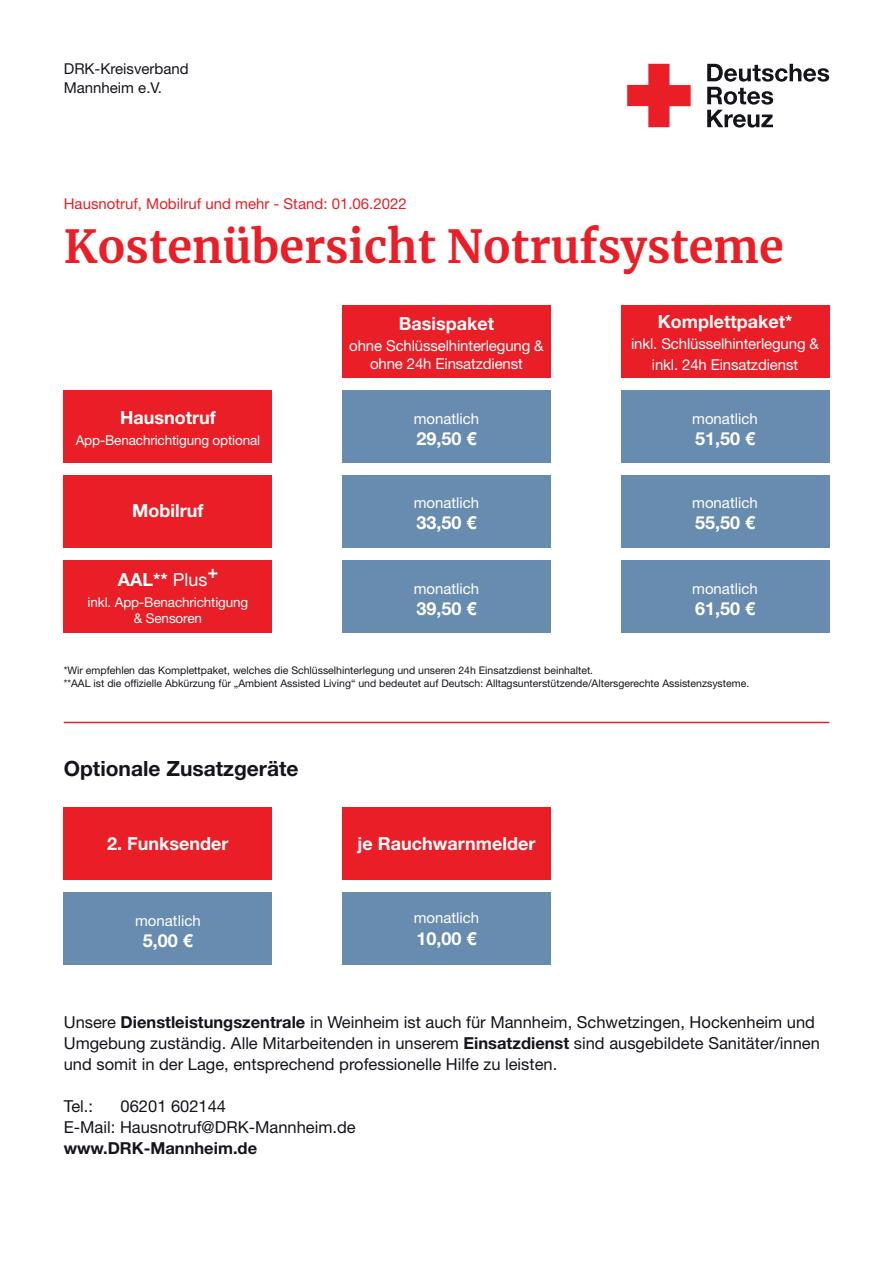
<style>
.page{position:relative;width:893px;height:1263px;background:#fff}
.page>*{position:absolute;margin:0;border:0;box-sizing:border-box;transform-origin:0 0}
.t1{font:700 45px "Merriweather";color:#e91e26}
.t2{font:700 21px "Helvetica Neue LT Std";color:#13151b}
.t3{font:700 18px "Helvetica Neue LT Std";color:#fff}
.t4{font:16.5px/21px "Helvetica Neue LT Std";color:#13151b}
.t5{font:700 16.5px "Helvetica Neue LT Std";color:#13151b}
.t6{font:15px/18px "Helvetica Neue LT Std";letter-spacing:-.01em;color:#fff;text-align:center}
.t7{font:15px "Helvetica Neue LT Std";color:#e91e26}
.t8{font:15px "Helvetica Neue LT Std";color:#13151b}
.t9{font:13.5px "Helvetica Neue LT Std";letter-spacing:-.01em;color:#fff}
.t10{font:10.5px "Helvetica Neue LT Std";color:#13151b}
.s1{font-weight:400}
.s2{font-weight:700}
</style>
<div class="page">
<svg style="left:707px;top:64px;width:122px;height:64px"></svg>
<svg style="left:627px;top:64px;width:64px;height:63px"></svg>
<div style="left:342px;top:306px;width:209px;height:72px;background:#e91e26"></div>
<div style="left:621px;top:306px;width:208px;height:72px;background:#e91e26"></div>
<div style="left:64px;top:391px;width:208px;height:72px;background:#e91e26"></div>
<div style="left:64px;top:561px;width:208px;height:72px;background:#e91e26"></div>
<div style="left:64px;top:475px;width:208px;height:72px;background:#e91e26"></div>
<div style="left:342px;top:391px;width:209px;height:72px;background:#678caf"></div>
<div style="left:621px;top:391px;width:208px;height:72px;background:#678caf"></div>
<div style="left:342px;top:561px;width:209px;height:72px;background:#678caf"></div>
<div style="left:621px;top:561px;width:208px;height:72px;background:#678caf"></div>
<div style="left:342px;top:475px;width:209px;height:72px;background:#678caf"></div>
<div style="left:621px;top:475px;width:208px;height:72px;background:#678caf"></div>
<div style="left:64px;top:893px;width:208px;height:72px;background:#678caf"></div>
<div style="left:342px;top:808px;width:209px;height:72px;background:#e91e26"></div>
<div style="left:342px;top:893px;width:209px;height:72px;background:#678caf"></div>
<div style="left:64px;top:808px;width:208px;height:72px;background:#e91e26"></div>
<hr style="left:64px;top:722px;width:765px;height:1px;background:#e91e26">
<p class="t8" style="left:64px;top:60px;width:127px">DRK-Kreisverband</p>
<p class="t8" style="left:64px;top:78px;width:100px">Mannheim e.V.</p>
<p class="t7" style="left:64px;top:195px;width:344px">Hausnotruf, Mobilruf und mehr - Stand: 01.06.2022</p>
<p class="t1" style="left:64px;top:216px;width:722px">Kostenübersicht Notrufsysteme</p>
<p class="t3" style="left:120px;top:406px;width:97px">Hausnotruf</p>
<p class="t9" style="left:76px;top:432px;width:186px">App-Benachrichtigung optional</p>
<p class="t3" style="left:132px;top:500px;width:73px">Mobilruf</p>
<p class="t3" style="left:118px;top:568px;width:102px">AAL** <span class="s1">Plus</span>+</p>
<p class="t9" style="left:88px;top:594px;width:162px">inkl. App-Benachrichtigung</p>
<p class="t9" style="left:134px;top:610px;width:70px">&amp; Sensoren</p>
<p class="t3" style="left:399px;top:312px;width:97px">Basispaket</p>
<p class="t6" style="left:349px;top:336px;width:196px">ohne Schlüsselhinterlegung &amp; ohne 24h Einsatzdienst</p>
<p class="t3" style="left:658px;top:311px;width:136px">Komplettpaket*</p>
<p class="t6" style="left:631px;top:333px;width:189px;line-height:21px">inkl. Schlüsselhinterlegung &amp; inkl. 24h Einsatzdienst</p>
<p class="t6" style="left:414px;top:409px;width:67px">monatlich</p>
<p class="t3" style="left:416px;top:428px;width:62px">29,50 €</p>
<p class="t6" style="left:692px;top:409px;width:67px">monatlich</p>
<p class="t3" style="left:695px;top:428px;width:62px">51,50 €</p>
<p class="t6" style="left:414px;top:493px;width:67px">monatlich</p>
<p class="t3" style="left:416px;top:512px;width:62px">33,50 €</p>
<p class="t6" style="left:692px;top:493px;width:67px">monatlich</p>
<p class="t3" style="left:695px;top:512px;width:62px">55,50 €</p>
<p class="t6" style="left:414px;top:579px;width:67px">monatlich</p>
<p class="t3" style="left:416px;top:598px;width:62px">39,50 €</p>
<p class="t6" style="left:692px;top:579px;width:67px">monatlich</p>
<p class="t3" style="left:695px;top:598px;width:62px">61,50 €</p>
<p class="t10" style="left:64px;top:664px;width:531px">*Wir empfehlen das Komplettpaket, welches die Schlüsselhinterlegung und unseren 24h Einsatzdienst beinhaltet.</p>
<p class="t10" style="left:64px;top:677px;width:687px">**AAL ist die offizielle Abkürzung für „Ambient Assisted Living“ und bedeutet auf Deutsch: Alltagsunterstützende/Altersgerechte Assistenzsysteme.</p>
<p class="t2" style="left:64px;top:755px;width:236px">Optionale Zusatzgeräte</p>
<p class="t3" style="left:107px;top:833px;width:123px">2. Funksender</p>
<p class="t6" style="left:135px;top:911px;width:67px">monatlich</p>
<p class="t3" style="left:143px;top:929px;width:52px">5,00 €</p>
<p class="t3" style="left:357px;top:833px;width:179px">je Rauchwarnmelder</p>
<p class="t6" style="left:414px;top:909px;width:67px">monatlich</p>
<p class="t3" style="left:416px;top:927px;width:62px">10,00 €</p>
<p class="t4" style="left:64px;top:1012px;width:758px">Unsere <span class="s2">Dienstleistungszentrale</span> in Weinheim ist auch für Mannheim, Schwetzingen, Hockenheim und<br>Umgebung zuständig. Alle Mitarbeitenden in unserem <span class="s2">Einsatzdienst</span> sind ausgebildete Sanitäter/innen und somit in der Lage, entsprechend professionelle Hilfe zu leisten.</p>
<p class="t4" style="left:64px;top:1096px;width:31px">Tel.:</p>
<p class="t4" style="left:121px;top:1096px;width:107px">06201 602144</p>
<p class="t4" style="left:64px;top:1117px;width:293px">E-Mail: Hausnotruf@DRK-Mannheim.de</p>
<p class="t5" style="left:64px;top:1138px;width:195px">www.DRK-Mannheim.de</p>
</div>
